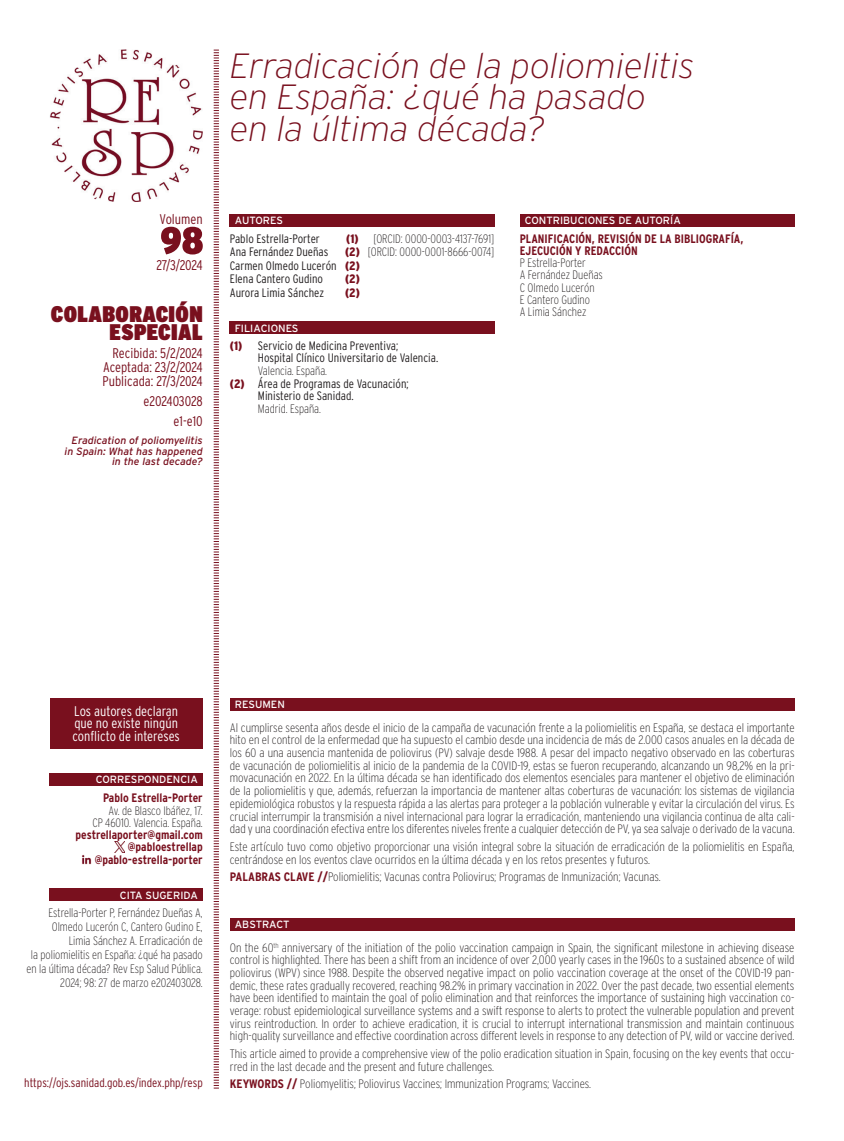
<style>
.page{position:relative;width:844px;height:1141px;background:#fff}
.page>*{position:absolute;margin:0;border:0;box-sizing:border-box;transform-origin:0 0}
.t1{font:italic 200 35px/31.5px "Interstate";color:#79101e}
.t2{font:900 22.57px/18px "Interstate Condensed";letter-spacing:.02em;color:#79101e;text-align:right}
.t3{font:300 14px/14px "Interstate Condensed";color:#79101e;text-align:justify}
.t4{font:300 14px/12.2px "Interstate Condensed";color:#fff}
.t5{font:200 12.25px/12.8px "Interstate Condensed";color:#231f20;text-align:justify;scale:1.05 1}
.t6{font:200 12.25px/14px "Interstate Condensed";color:#231f20;text-align:right}
.t7{font:300 12.25px/13.5px "Interstate Condensed";color:#231f20}
.t8{font:700 12.25px/12.2px "Interstate Condensed";color:#79101e}
.t9{font:300 12.25px "Interstate Condensed";color:#79101e}
.t10{font:900 12.25px "Interstate Condensed";color:#79101e}
.t11{font:10.5px "Interstate";color:#fff}
.t12{font:italic 10.5px/10.5px "Interstate";color:#79101e;text-align:right}
.s1{font-weight:900;color:#79101e}
.s2{font-weight:200}
.s3{font-weight:700;color:#79101e}
</style>
<div class="page">
<div style="left:230px;top:698px;width:564px;height:13px;background:#79101e"></div>
<div style="left:230px;top:918px;width:564px;height:13px;background:#79101e"></div>
<div style="left:50px;top:889px;width:153px;height:12px;background:#79101e"></div>
<div style="left:230px;top:214px;width:265px;height:13px;background:#79101e"></div>
<div style="left:230px;top:321px;width:265px;height:13px;background:#79101e"></div>
<div style="left:519px;top:214px;width:275px;height:13px;background:#79101e"></div>
<div style="left:50px;top:698px;width:153px;height:50px;background:#79101e"></div>
<svg style="left:161px;top:227px;width:42px;height:28px"></svg>
<img style="left:50px;top:50px;width:153px;height:152px">
<svg style="left:213px;top:49px;width:6px;height:1040px"></svg>
<div style="left:50px;top:773px;width:153px;height:13px;background:#79101e"></div>
<svg style="left:115px;top:842px;width:10px;height:10px"></svg>
<svg style="left:82px;top:855px;width:10px;height:9px"></svg>
<h1 class="t1" style="left:230px;top:50px;width:466px">Erradicación de la poliomielitis en España: ¿qué ha pasado<br>en la última década?</h1>
<p class="t3" style="left:160px;top:212px;width:45px">Volumen</p>
<p class="t3" style="left:156px;top:257px;width:48px">27/3/2024</p>
<h2 class="t2" style="left:51px;top:304px;width:153px">COLABORACIÓN<br>ESPECIAL</h2>
<p class="t3" style="left:102px;top:346px;width:102px;text-indent:10px">Recibida: 5/2/2024<br>Aceptada: 23/2/2024<br>Publicada: 27/3/2024</p>
<p class="t3" style="left:144px;top:391px;width:61px;line-height:19.9px;text-align:right">e202403028 e1-e10</p>
<p class="t12" style="left:65px;top:435px;width:140px">Eradication of poliomyelitis in Spain: What has happened in the last decade?</p>
<p class="t11" style="left:235px;top:215px;width:50px">AUTORES</p>
<p class="t7" style="left:230px;top:232px;width:91px">Pablo Estrella-Porter</p>
<p class="t6" style="left:346px;top:231px;width:149px"><span class="s1">(1)</span> [ORCID: 0000-0003-4137-7691]</p>
<p class="t7" style="left:230px;top:245px;width:100px">Ana Fernández Dueñas</p>
<p class="t7" style="left:230px;top:245px;width:266px;text-indent:115px"><span class="s1">(2)</span> <span class="s2">[ORCID: 0000-0001-8666-0074]<br></span>Carmen Olmedo Lucerón <span class="s1">(2)<br></span>Elena Cantero Gudino</p>
<p class="t10" style="left:345px;top:272px;width:16px">(2)</p>
<p class="t7" style="left:230px;top:286px;width:96px">Aurora Limia Sánchez</p>
<p class="t10" style="left:345px;top:286px;width:16px">(2)</p>
<p class="t11" style="left:235px;top:322px;width:65px">FILIACIONES</p>
<p class="t7" style="left:258px;top:340px;width:182px;line-height:12.2px;text-indent:-28px"><span class="s1">(1)</span> Servicio de Medicina Preventiva;<br>Hospital Clínico Universitario de Valencia.</p>
<p class="t7" style="left:230px;top:363px;width:180px;text-indent:28px"><span class="s2">Valencia. España.<br></span><span class="s1">(2)</span> Área de Programas de Vacunación;</p>
<p class="t7" style="left:258px;top:389px;width:97px">Ministerio de Sanidad.</p>
<p class="t6" style="left:258px;top:401px;width:65px">Madrid. España.</p>
<p class="t11" style="left:524px;top:215px;width:157px">CONTRIBUCIONES DE AUTORÍA</p>
<p class="t8" style="left:519px;top:232px;width:225px">PLANIFICACIÓN, REVISIÓN DE LA BIBLIOGRAFÍA,<br>EJECUCIÓN Y REDACCIÓN</p>
<p class="t6" style="left:519px;top:257px;width:84px;line-height:12.2px;text-align:left">P Estrella-Porter<br>A Fernández Dueñas<br>C Olmedo Lucerón<br>E Cantero Gudino<br>A Limia Sánchez</p>
<p class="t4" style="left:73px;top:705px;width:109px">Los autores declaran que no existe ningún conflicto de intereses</p>
<p class="t11" style="left:96px;top:774px;width:103px">CORRESPONDENCIA</p>
<p class="t8" style="left:103px;top:792px;width:101px">Pablo Estrella-Porter</p>
<p class="t6" style="left:92px;top:804px;width:112px;line-height:12.2px">Av. de Blasco Ibáñez, 17.<br>CP 46010. Valencia. España.</p>
<p class="t8" style="left:75px;top:828px;width:129px;text-align:right">pestrellaporter@gmail.com @pabloestrellap @pablo-estrella-porter</p>
<p class="t11" style="left:120px;top:889px;width:79px">CITA SUGERIDA</p>
<p class="t6" style="left:26px;top:906px;width:178px">Estrella-Porter P, Fernández Dueñas A, Olmedo Lucerón C, Cantero Gudino E,<br>Limia Sánchez A. Erradicación de<br>la poliomielitis en España: ¿qué ha pasado en la última década? Rev Esp Salud Pública.<br>2024; 98: 27 de marzo e202403028.</p>
<p class="t9" style="left:24px;top:1075px;width:180px">https://ojs.sanidad.gob.es/index.php/resp</p>
<p class="t11" style="left:235px;top:699px;width:51px">RESUMEN</p>
<p class="t5" style="left:230px;top:721px;width:539px">Al cumplirse sesenta años desde el inicio de la campaña de vacunación frente a la poliomielitis en España, se destaca el importante hito en el control de la enfermedad que ha supuesto el cambio desde una incidencia de más de 2.000 casos anuales en la década de los 60 a una ausencia mantenida de poliovirus (PV) salvaje desde 1988. A pesar del impacto negativo observado en las coberturas de vacunación de poliomielitis al inicio de la pandemia de la COVID-19, estas se fueron recuperando, alcanzando un 98,2% en la pri&shy;movacunación en 2022. En la última década se han identificado dos elementos esenciales para mantener el objetivo de eliminación de la poliomielitis y que, además, refuerzan la importancia de mantener altas coberturas de vacunación: los sistemas de vigilancia epidemiológica robustos y la respuesta rápida a las alertas para proteger a la población vulnerable y evitar la circulación del virus. Es crucial interrumpir la transmisión a nivel internacional para lograr la erradicación, manteniendo una vigilancia continua de alta cali&shy;dad y una coordinación efectiva entre los diferentes niveles frente a cualquier detección de PV, ya sea salvaje o derivado de la vacuna.</p>
<p class="t5" style="left:230px;top:840px;width:539px">Este artículo tuvo como objetivo proporcionar una visión integral sobre la situación de erradicación de la poliomielitis en España, centrándose en los eventos clave ocurridos en la última década y en los retos presentes y futuros.</p>
<p class="t5" style="left:230px;top:870px;width:412px"><span class="s3">PALABRAS CLAVE //</span>Poliomielitis; Vacunas contra Poliovirus; Programas de Inmunización; Vacunas.</p>
<p class="t11" style="left:235px;top:919px;width:56px">ABSTRACT</p>
<p class="t5" style="left:230px;top:941px;width:539px">On the 60<sup>th</sup> anniversary of the initiation of the polio vaccination campaign in Spain, the significant milestone in achieving disease control is highlighted. There has been a shift from an incidence of over 2,000 yearly cases in the 1960s to a sustained absence of wild poliovirus (WPV) since 1988. Despite the observed negative impact on polio vaccination coverage at the onset of the COVID-19 pan&shy;demic, these rates gradually recovered, reaching 98.2% in primary vaccination in 2022. Over the past decade, two essential elements have been identified to maintain the goal of polio elimination and that reinforces the importance of sustaining high vaccination co&shy;verage: robust epidemiological surveillance systems and a swift response to alerts to protect the vulnerable population and prevent virus reintroduction. In order to achieve eradication, it is crucial to interrupt international transmission and maintain continuous high-quality surveillance and effective coordination across different levels in response to any detection of PV, wild or vaccine derived.</p>
<p class="t5" style="left:230px;top:1047px;width:539px">This article aimed to provide a comprehensive view of the polio eradication situation in Spain, focusing on the key events that occu&shy;rred in the last decade and the present and future challenges.</p>
<p class="t5" style="left:230px;top:1078px;width:345px"><span class="s3">KEYWORDS //</span> Poliomyelitis; Poliovirus Vaccines; Immunization Programs; Vaccines.</p>
</div>
